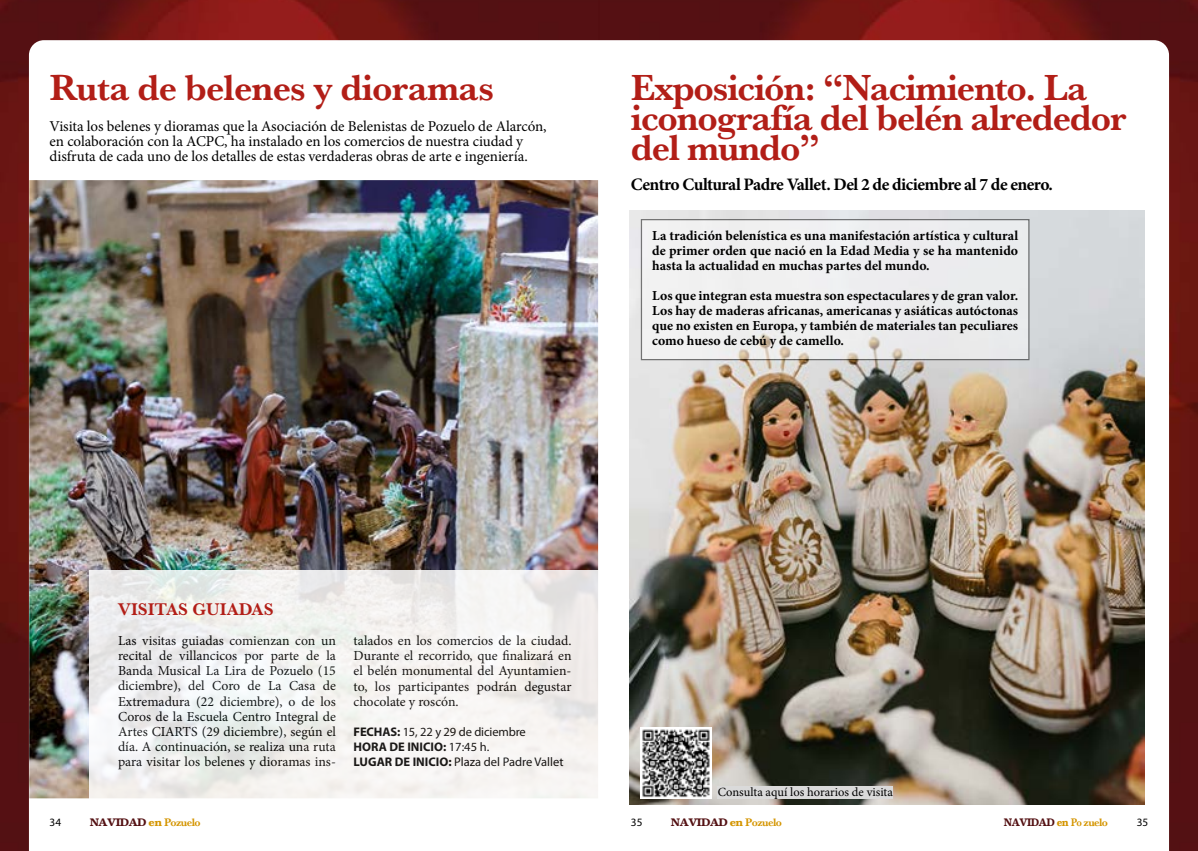
<style>
.page{position:relative;width:1198px;height:851px;background:#fff}
.page>*{position:absolute;margin:0;border:0;box-sizing:border-box;transform-origin:0 0}
.t1{font:700 37.5px/30px "Baskerville URW";letter-spacing:-.03em;color:#b21e17}
.t2{font:700 17.5px "Minion Pro";letter-spacing:-.03em;color:#000}
.t3{font:700 17.5px "Baskerville URW";color:#b21e17}
.t4{font:15px/15px "Minion Pro";letter-spacing:-.005em;color:#000}
.t5{font:13.75px/15px "Minion Pro";color:#000;text-align:justify}
.t6{font:700 13.75px/15px "Minion Pro";color:#000;text-align:justify}
.t7{font:12.5px/15px "Myriad Pro";letter-spacing:-.01em;color:#000}
.t8{font:12.5px "Minion Pro";color:#000}
.t9{font:700 11.25px "Baskerville";letter-spacing:-.05em;color:#531012}
.t10{font:700 11.25px "Baskerville";letter-spacing:-.05em;color:#531012;scale:.9 1}
.t11{font:11.25px "Myriad Pro";color:#000}
.s1{font-weight:700}
.s2{color:#d49500}
.s3{font-family:"Baskerville URW";color:#d49500}
</style>
<div class="page">
<img style="left:0;top:0;width:1198px;height:850px">
<img style="left:29px;top:180px;width:569px;height:618px">
<svg style="left:90px;top:570px;width:510px;height:228px;fill:#f4f2f0"></svg>
<img style="left:629px;top:210px;width:515px;height:594px">
<div style="left:641px;top:219px;width:388px;height:140px;background:#eeeeef"></div>
<img style="left:641px;top:727px;width:71px;height:71px">
<div style="left:718px;top:786px;width:175px;height:12px;background:#dadada"></div>
<h1 class="t1" style="left:50px;top:72px;width:446px">Ruta de belenes y dioramas</h1>
<p class="t4" style="left:50px;top:118px;width:498px">Visita los belenes y dioramas que la Asociación de Belenistas de Pozuelo de Alarcón, en colaboración con la ACPC, ha instalado en los comercios de nuestra ciudad y disfruta de cada uno de los detalles de estas verdaderas obras de arte e ingeniería.</p>
<h1 class="t1" style="left:631px;top:72px;width:497px">Exposición: “Nacimiento. La iconografía del belén alrededor del mundo”</h1>
<p class="t2" style="left:631px;top:172px;width:424px">Centro Cultural Padre Vallet. Del 2 de diciembre al 7 de enero.</p>
<p class="t6" style="left:652px;top:228px;width:367px">La tradición belenística es una manifestación artística y cultural de primer orden que nació en la Edad Media y se ha mantenido hasta la actualidad en muchas partes del mundo.</p>
<p class="t6" style="left:652px;top:288px;width:367px">Los que integran esta muestra son espectaculares y de gran valor.<br>Los hay de maderas africanas, americanas y asiáticas autóctonas que no existen en Europa, y también de materiales tan peculiares como hueso de cebú y de camello.</p>
<p class="t3" style="left:118px;top:597px;width:157px">VISITAS GUIADAS</p>
<p class="t5" style="left:118px;top:633px;width:219px">Las visitas guiadas comienzan con un recital de villancicos por parte de la Banda Musical La Lira de Pozuelo (15 diciembre), del Coro de La Casa de Extremadura (22 diciembre), o de los Coros de la Escuela Centro Integral de Artes CIARTS (29 diciembre), según el día. A continuación, se realiza una ruta para visitar los belenes y dioramas ins-</p>
<p class="t5" style="left:354px;top:633px;width:219px">talados en los comercios de la ciudad.<br>Durante el recorrido, que finalizará en el belén monumental del Ayuntamien&shy;to, los participantes podrán degustar chocolate y roscón.</p>
<p class="t7" style="left:354px;top:724px;width:211px"><span class="s1">FECHAS:</span> 15, 22 y 29 de diciembre<br><span class="s1">HORA DE INICIO:</span> 17:45 h.<br><span class="s1">LUGAR DE INICIO:</span> Plaza del Padre Vallet</p>
<p class="t8" style="left:718px;top:783px;width:177px">Consulta aquí los horarios de visita</p>
<p class="t11" style="left:50px;top:815px;width:13px">34</p>
<p class="t9" style="left:90px;top:815px;width:112px">NAVIDAD <span class="s2">en</span> <span class="s3">Pozuelo</span></p>
<p class="t10" style="left:1003px;top:815px;width:117px">NAVIDAD <span class="s2">en</span> <span class="s3">Po zuelo</span></p>
<p class="t11" style="left:1136px;top:815px;width:13px">35</p>
<p class="t9" style="left:671px;top:815px;width:112px">NAVIDAD <span class="s2">en</span> <span class="s3">Pozuelo</span></p>
<p class="t11" style="left:631px;top:815px;width:13px">35</p>
</div>
